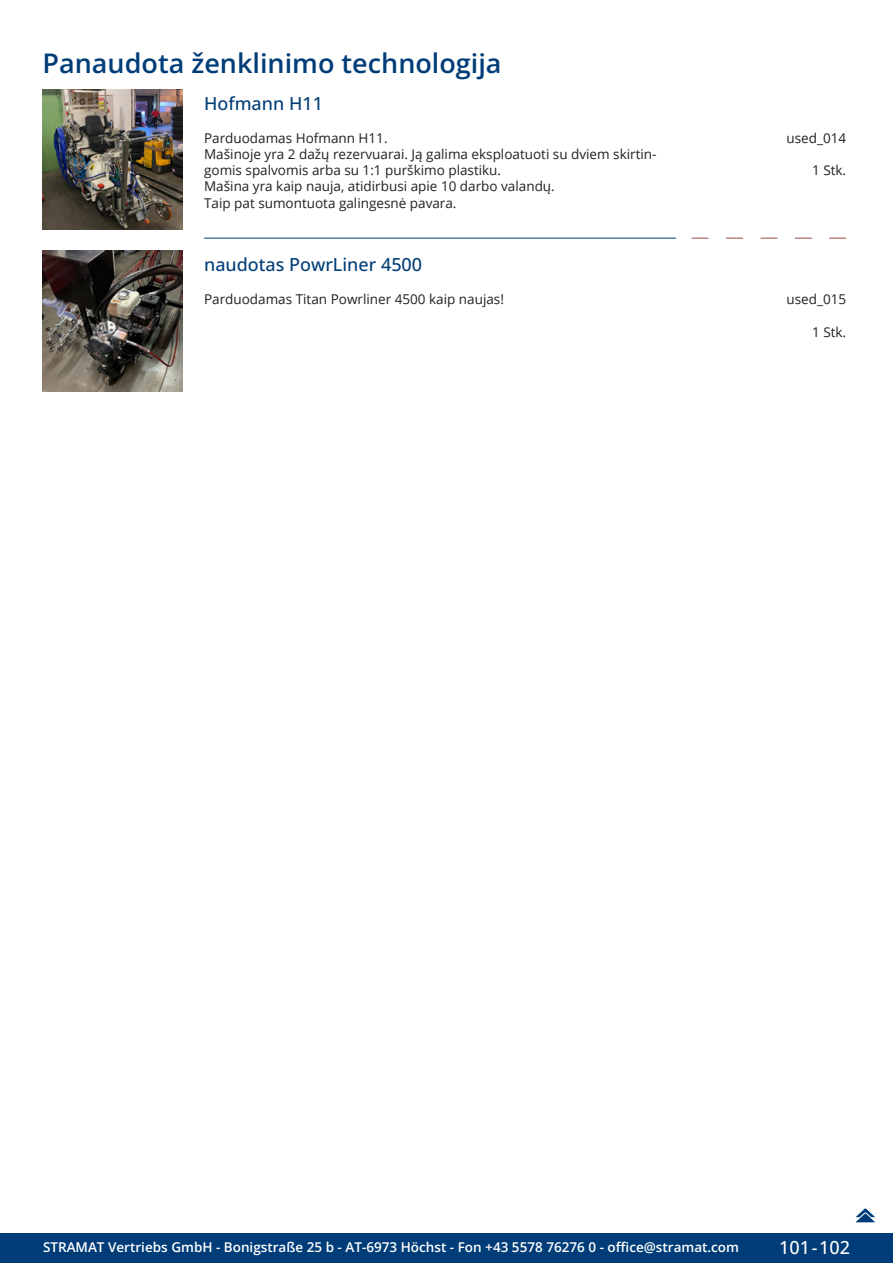
<style>
.page{position:relative;width:893px;height:1263px;background:#fff}
.page>*{position:absolute;margin:0;border:0;box-sizing:border-box;transform-origin:0 0}
.GruppeName{font:600 27px "Open Sans";color:#003d78}
.ArtikelName{font:500 18px "Open Sans";color:#003d78}
.t1{font:500 18px "Open Sans";color:#fff}
.Beschreibung{font:13.5px/16.2px "Open Sans";color:#231f20}
.t2{font:600 13.5px "Open Sans";color:#fff}
.ArtikelNummer{font:13.5px "Open Sans";color:#231f20}
</style>
<div class="page">
<div style="left:0;top:1233px;width:893px;height:30px;background:#003d78"></div>
<img style="left:43px;top:89px;width:140px;height:141px">
<img style="left:43px;top:251px;width:140px;height:140px">
<svg style="left:692px;top:238px;width:17px;height:1px"></svg>
<svg style="left:726px;top:238px;width:17px;height:1px"></svg>
<svg style="left:760px;top:238px;width:17px;height:1px"></svg>
<svg style="left:795px;top:238px;width:17px;height:1px"></svg>
<svg style="left:829px;top:238px;width:17px;height:1px"></svg>
<hr style="left:204px;top:238px;width:472px;height:1px;background:#003d78">
<svg style="left:855px;top:1208px;width:21px;height:15px"></svg>
<p class="GruppeName" style="left:43px;top:44px;width:461px">Panaudota ženklinimo technologija</p>
<p class="ArtikelName" style="left:204px;top:91px;width:120px">Hofmann H11</p>
<p class="Beschreibung" style="left:204px;top:129px;width:453px">Parduodamas Hofmann H11.<br>Mašinoje yra 2 dažų rezervuarai. Ją galima eksploatuoti su dviem skirtin&shy;gomis spalvomis arba su 1:1 purškimo plastiku.<br>Mašina yra kaip nauja, atidirbusi apie 10 darbo valandų.<br>Taip pat sumontuota galingesnė pavara.</p>
<p class="ArtikelNummer" style="left:786px;top:128px;width:61px">used_014</p>
<p class="ArtikelNummer" style="left:812px;top:161px;width:36px">1 Stk.</p>
<p class="ArtikelName" style="left:204px;top:252px;width:220px">naudotas PowrLiner 4500</p>
<p class="Beschreibung" style="left:204px;top:291px;width:301px">Parduodamas Titan Powrliner 4500 kaip naujas!</p>
<p class="ArtikelNummer" style="left:786px;top:290px;width:61px">used_015</p>
<p class="ArtikelNummer" style="left:812px;top:322px;width:36px">1 Stk.</p>
<p class="t2" style="left:43px;top:1238px;width:698px">STRAMAT Vertriebs GmbH - Bonigstraße 25 b - AT-6973 Höchst - Fon +43 5578 76276 0 - office@stramat.com</p>
<h2 class="t1" style="left:779px;top:1234px;width:72px">101 - 102</h2>
</div>
